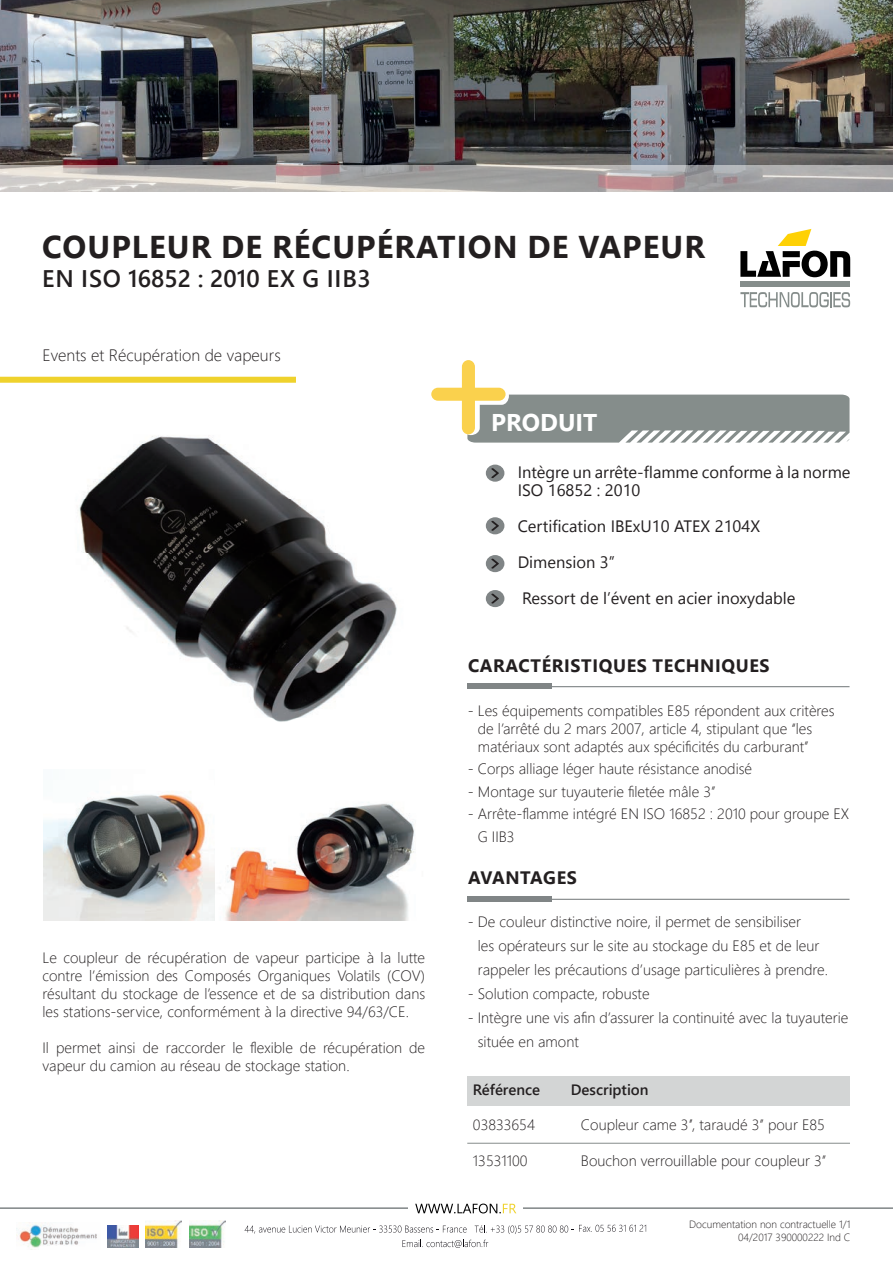
<style>
.page{position:relative;width:893px;height:1263px;background:#fff}
.page>*{position:absolute;margin:0;border:0;box-sizing:border-box;transform-origin:0 0}
.t1{font:700 31.5px "Segoe UI";letter-spacing:.035em;color:#231f20}
.t2{font:700 24.15px "Segoe UI";color:#fff}
.t3{font:600 24px "Segoe UI";letter-spacing:.01em;color:#231f20}
.t4{font:700 18px "Segoe UI";letter-spacing:.035em;color:#231f20}
.t5{font:16.5px/36px "Segoe UI";color:#231f20}
.t6{font:300 16.5px "Segoe UI";color:#231f20}
.t7{font:300 15px/18px "Segoe UI";color:#231f20}
.t8{font:600 15px "Segoe UI";color:#231f20}
.t9{font:300 10.5px/12.6px "Segoe UI";color:#231f20;text-align:right}
</style>
<div class="page">
<div style="left:0;top:377px;width:296px;height:6px;background:#efd22d"></div>
<div style="left:740px;top:282px;width:110px;height:5px;background:#858d8b"></div>
<svg style="left:740px;top:229px;width:110px;height:48px"></svg>
<svg style="left:740px;top:292px;width:110px;height:15px"></svg>
<svg style="left:434px;top:360px;width:415px;height:83px"></svg>
<div style="left:462px;top:360px;width:13px;height:74px;background:#fad14d;border-radius:7px"></div>
<div style="left:431px;top:388px;width:75px;height:13px;background:#fad14d;border-radius:7px"></div>
<hr style="left:0;top:1207px;width:893px;height:2px;background:#808586">
<div style="left:409px;top:1201px;width:114px;height:16px;background:#fff"></div>
<svg style="left:415px;top:1203px;width:101px;height:10px"></svg>
<svg style="left:245px;top:1225px;width:222px;height:9px"></svg>
<svg style="left:475px;top:1225px;width:171px;height:9px"></svg>
<svg style="left:402px;top:1240px;width:86px;height:8px"></svg>
<img style="left:190px;top:1220px;width:36px;height:27px">
<img style="left:146px;top:1220px;width:35px;height:27px">
<img style="left:107px;top:1225px;width:32px;height:23px">
<img style="left:16px;top:1223px;width:81px;height:25px">
<img style="left:0;top:0;width:893px;height:165px">
<svg style="left:0;top:165px;width:893px;height:27px"></svg>
<div style="left:468px;top:684px;width:84px;height:5px;background:#808586"></div>
<hr style="left:472px;top:686px;width:377px;height:1px;background:#808586">
<div style="left:468px;top:896px;width:84px;height:6px;background:#808586"></div>
<hr style="left:472px;top:899px;width:377px;height:1px;background:#808586">
<div style="left:467px;top:1076px;width:383px;height:29px;background:#d3d5d5"></div>
<hr style="left:467px;top:1143px;width:383px;height:1px;background:#858d8b">
<div style="left:486px;top:465px;width:18px;height:17px;background:#808586;border-radius:50%"></div>
<svg style="left:491px;top:468px;width:8px;height:10px"></svg>
<div style="left:486px;top:517px;width:18px;height:17px;background:#808586;border-radius:50%"></div>
<svg style="left:491px;top:521px;width:8px;height:10px"></svg>
<div style="left:486px;top:555px;width:18px;height:17px;background:#808586;border-radius:50%"></div>
<svg style="left:491px;top:558px;width:8px;height:11px"></svg>
<div style="left:486px;top:590px;width:18px;height:17px;background:#808586;border-radius:50%"></div>
<svg style="left:491px;top:593px;width:8px;height:10px"></svg>
<img style="left:79px;top:436px;width:318px;height:282px">
<img style="left:272px;top:718px;width:25px;height:4px">
<img style="left:43px;top:793px;width:372px;height:128px">
<h1 class="t1" style="left:42px;top:222px;width:664px">COUPLEUR DE RÉCUPÉRATION DE VAPEUR</h1>
<h3 class="t3" style="left:42px;top:259px;width:330px">EN ISO 16852 : 2010 EX G IIB3</h3>
<p class="t6" style="left:43px;top:342px;width:240px">Events et Récupération de vapeurs</p>
<p class="t7" style="left:43px;top:948px;width:384px;text-align:justify">Le coupleur de récupération de vapeur participe à la lutte contre l’émission des Composés Organiques Volatils (COV) résultant du stockage de l’essence et de sa distribution dans les stations-service, conformément à la directive 94/63/CE.</p>
<p class="t7" style="left:43px;top:1038px;width:384px">Il permet ainsi de raccorder le flexible de récupération de vapeur du camion au réseau de stockage station.</p>
<h2 class="t2" style="left:491px;top:403px;width:108px">PRODUIT</h2>
<p class="t5" style="left:518px;top:462px;width:334px;line-height:18px">Intègre un arrête-flamme conforme à la norme<br>ISO 16852 : 2010</p>
<p class="t5" style="left:518px;top:507px;width:279px">Certification IBExU10 ATEX 2104X<br>Dimension 3’’<br>Ressort de l’évent en acier inoxydable</p>
<p class="t4" style="left:468px;top:651px;width:303px">CARACTÉRISTIQUES TECHNIQUES</p>
<p class="t7" style="left:478px;top:701px;width:358px;text-indent:-10px">- Les équipements compatibles E85 répondent aux critères de l’arrêté du 2 mars 2007, article 4, stipulant que ‘‘les matériaux sont adaptés aux spécificités du carburant’’</p>
<p class="t7" style="left:468px;top:759px;width:286px">- Corps alliage léger haute résistance anodisé</p>
<p class="t7" style="left:468px;top:782px;width:249px">- Montage sur tuyauterie filetée mâle 3’’</p>
<p class="t7" style="left:478px;top:802px;width:373px;line-height:22.5px;text-indent:-10px">- Arrête-flamme intégré EN ISO 16852 : 2010 pour groupe EX<br>G IIB3</p>
<p class="t4" style="left:468px;top:863px;width:110px">AVANTAGES</p>
<p class="t7" style="left:478px;top:909px;width:352px;line-height:24px;text-indent:-10px">- De couleur distinctive noire, il permet de sensibiliser<br>les opérateurs sur le site au stockage du E85 et de leur rappeler les précautions d’usage particulières à prendre.</p>
<p class="t7" style="left:468px;top:984px;width:183px">- Solution compacte, robuste</p>
<p class="t7" style="left:478px;top:1005px;width:372px;line-height:24px;text-indent:-10px">- Intègre une vis afin d’assurer la continuité avec la tuyauterie située en amont</p>
<p class="t8" style="left:473px;top:1078px;width:69px">Référence</p>
<p class="t8" style="left:571px;top:1078px;width:79px">Description</p>
<p class="t7" style="left:473px;top:1115px;width:64px">03833654</p>
<p class="t7" style="left:581px;top:1115px;width:246px">Coupleur came 3’’, taraudé 3’’ pour E85</p>
<p class="t7" style="left:473px;top:1150px;width:56px">13531100</p>
<p class="t7" style="left:581px;top:1150px;width:247px">Bouchon verrouillable pour coupleur 3’’</p>
<p class="t9" style="left:689px;top:1217px;width:163px">Documentation non contractuelle 1/1<br>04/2017 390000222 Ind C</p>
</div>
